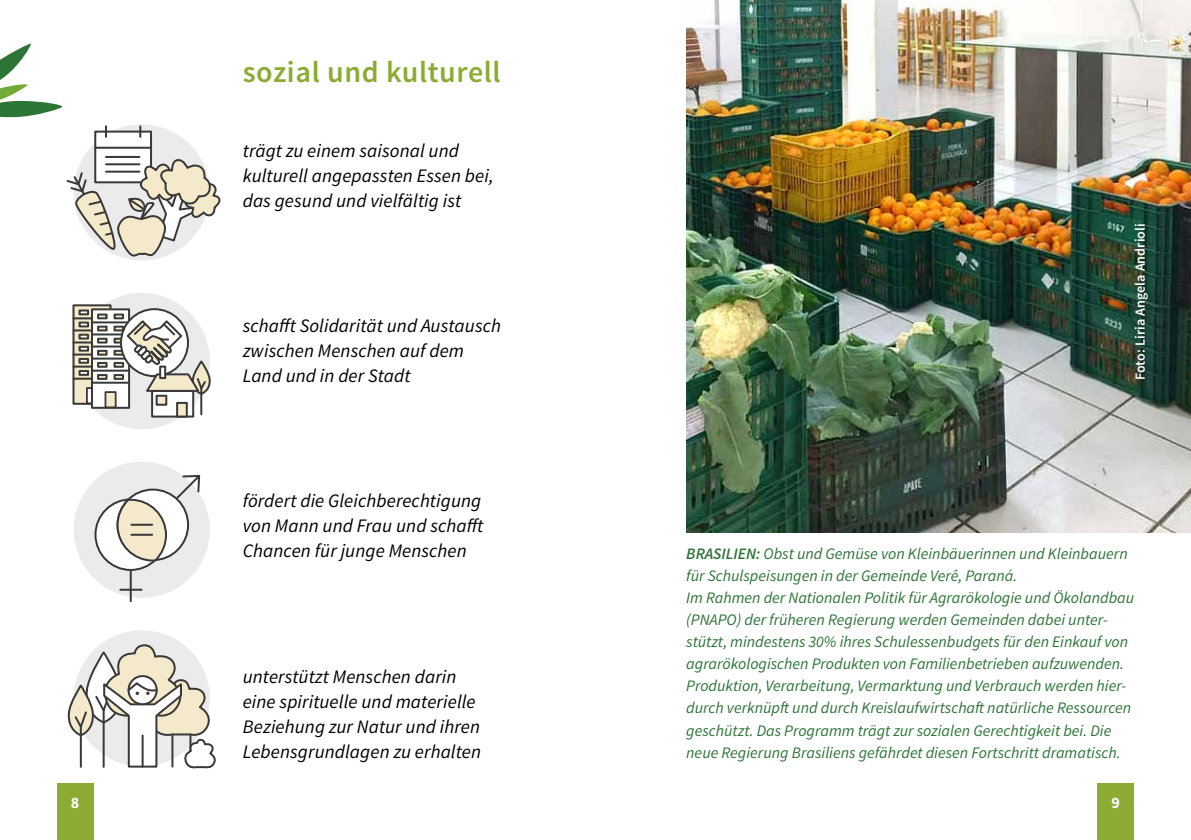
<style>
.page{position:relative;width:1191px;height:840px;background:#fff}
.page>*{position:absolute;margin:0;border:0;box-sizing:border-box;transform-origin:0 0}
.t1{font:600 30px "Source Sans Pro";letter-spacing:.02em;color:#8bab32}
.t2{font:italic 19px/25px "Source Sans Pro";letter-spacing:.005em;color:#000}
.t3{font:italic 16px/22px "Source Sans Pro";color:#2d7437}
.t4{font:700 16px "Source Sans Pro";color:#fff}
.t5{font:600 14px "Source Sans Pro";letter-spacing:.005em;color:#fff}
.s1{font-weight:600}
</style>
<div class="page">
<div style="left:1097px;top:782px;width:37px;height:57px;background:#8bab32"></div>
<div style="left:57px;top:783px;width:37px;height:56px;background:#8bab32"></div>
<div style="left:74px;top:124px;width:136px;height:136px;background:#ebebeb;border-radius:50%"></div>
<div style="left:95px;top:131px;width:56px;height:51px;background:#fff"></div>
<div style="left:94px;top:130px;width:58px;height:53px;border:2px solid #393939"></div>
<hr style="left:95px;top:147px;width:56px;height:2px;background:#393939">
<svg style="left:105px;top:126px;width:2px;height:11px"></svg>
<svg style="left:139px;top:126px;width:2px;height:11px"></svg>
<hr style="left:106px;top:156px;width:33px;height:2px;background:#393939">
<svg style="left:66px;top:157px;width:155px;height:100px"></svg>
<div style="left:74px;top:293px;width:136px;height:136px;background:#ebebeb;border-radius:50%"></div>
<svg style="left:75px;top:307px;width:34px;height:94px"></svg>
<div style="left:72px;top:304px;width:40px;height:100px;border:2px solid #393939"></div>
<hr style="left:73px;top:317px;width:38px;height:2px;background:#393939">
<hr style="left:73px;top:329px;width:38px;height:2px;background:#393939">
<hr style="left:73px;top:341px;width:38px;height:2px;background:#393939">
<hr style="left:73px;top:353px;width:38px;height:2px;background:#393939">
<hr style="left:73px;top:365px;width:38px;height:2px;background:#393939">
<hr style="left:73px;top:377px;width:38px;height:2px;background:#393939">
<div style="left:87px;top:388px;width:10px;height:15px;background:#fff"></div>
<div style="left:86px;top:387px;width:12px;height:17px;border:2px solid #393939"></div>
<div style="left:79px;top:370px;width:10px;height:5px;border:2px solid #393939"></div>
<div style="left:79px;top:358px;width:10px;height:5px;border:2px solid #393939"></div>
<div style="left:79px;top:345px;width:10px;height:6px;border:2px solid #393939"></div>
<div style="left:79px;top:333px;width:10px;height:6px;border:2px solid #393939"></div>
<div style="left:79px;top:321px;width:10px;height:6px;border:2px solid #393939"></div>
<div style="left:79px;top:309px;width:10px;height:6px;border:2px solid #393939"></div>
<svg style="left:92px;top:309px;width:37px;height:98px"></svg>
<div style="left:91px;top:308px;width:39px;height:100px;border:2px solid #393939"></div>
<hr style="left:92px;top:321px;width:37px;height:2px;background:#393939">
<hr style="left:92px;top:333px;width:37px;height:2px;background:#393939">
<hr style="left:92px;top:345px;width:37px;height:2px;background:#393939">
<hr style="left:92px;top:357px;width:37px;height:2px;background:#393939">
<hr style="left:92px;top:369px;width:37px;height:2px;background:#393939">
<hr style="left:92px;top:381px;width:37px;height:2px;background:#393939">
<div style="left:105px;top:392px;width:11px;height:15px;background:#f4e9ca"></div>
<div style="left:105px;top:391px;width:12px;height:17px;border:2px solid #393939"></div>
<div style="left:97px;top:374px;width:11px;height:5px;border:2px solid #393939"></div>
<svg style="left:96px;top:310px;width:11px;height:68px"></svg>
<div style="left:97px;top:313px;width:11px;height:6px;border:2px solid #393939"></div>
<svg style="left:120px;top:308px;width:69px;height:69px"></svg>
<hr style="left:200px;top:388px;width:2px;height:26px;background:#393939">
<div style="left:152px;top:390px;width:41px;height:26px;background:#fff"></div>
<div style="left:151px;top:389px;width:43px;height:28px;border:2px solid #393939"></div>
<div style="left:177px;top:402px;width:10px;height:14px;background:#f4e9ca"></div>
<div style="left:176px;top:401px;width:12px;height:16px;border:2px solid #393939"></div>
<div style="left:157px;top:395px;width:9px;height:9px;background:#f4e9ca"></div>
<div style="left:156px;top:394px;width:11px;height:11px;border:2px solid #393939"></div>
<svg style="left:114px;top:314px;width:97px;height:81px"></svg>
<div style="left:74px;top:461px;width:136px;height:136px;background:#ebebeb;border-radius:50%"></div>
<div style="left:95px;top:499px;width:71px;height:70px;background:#fff;border-radius:50%"></div>
<div style="left:94px;top:498px;width:73px;height:72px;border:2px solid #393939;border-radius:50%"></div>
<div style="left:118px;top:489px;width:70px;height:71px;background:#fff;border-radius:50%"></div>
<div style="left:117px;top:488px;width:72px;height:73px;border:2px solid #393939;border-radius:50%"></div>
<svg style="left:116px;top:497px;width:52px;height:65px"></svg>
<hr style="left:130px;top:569px;width:2px;height:32px;background:#393939">
<hr style="left:120px;top:588px;width:22px;height:2px;background:#393939">
<svg style="left:174px;top:473px;width:28px;height:27px"></svg>
<hr style="left:131px;top:523px;width:21px;height:2px;background:#393939">
<hr style="left:131px;top:533px;width:21px;height:2px;background:#393939">
<div style="left:74px;top:630px;width:136px;height:136px;background:#ebebeb;border-radius:50%"></div>
<svg style="left:67px;top:643px;width:149px;height:126px"></svg>
<img style="left:686px;top:0;width:505px;height:532px">
<svg style="left:0;top:43px;width:63px;height:75px"></svg>
<h1 class="t1" style="left:243px;top:53px;width:259px">sozial und kulturell</h1>
<p class="t2" style="left:243px;top:138px;width:252px">trägt zu einem saisonal und kulturell angepassten Essen bei, das gesund und vielfältig ist</p>
<p class="t2" style="left:243px;top:313px;width:260px">schafft Solidarität und Austausch zwischen Menschen auf dem<br>Land und in der Stadt</p>
<p class="t2" style="left:243px;top:488px;width:242px;text-align:justify">fördert die Gleichberechtigung von Mann und Frau und schafft Chancen für junge Menschen</p>
<p class="t2" style="left:243px;top:663px;width:240px">unterstützt Menschen darin eine spirituelle und materielle<br>Beziehung zur Natur und ihren<br>Lebensgrundlagen zu erhalten</p>
<p class="t5" style="left:1131px;top:380px;width:158px;rotate:-90deg">Foto: Liria Angela Andrioli</p>
<p class="t3" style="left:686px;top:542px;width:449px"><span class="s1">BRASILIEN:</span> Obst und Gemüse von Kleinbäuerinnen und Kleinbauern für Schulspeisungen in der Gemeinde Verê, Paraná.<br>Im Rahmen der Nationalen Politik für Agrarökologie und Ökolandbau (PNAPO) der früheren Regierung werden Gemeinden dabei unter&shy;stützt, mindestens 30% ihres Schulessenbudgets für den Einkauf von agrarökologischen Produkten von Familienbetrieben aufzuwenden.<br>Produktion, Verarbeitung, Vermarktung und Verbrauch werden hier&shy;durch verknüpft und durch Kreislaufwirtschaft natürliche Ressourcen geschützt. Das Programm trägt zur sozialen Gerechtigkeit bei. Die neue Regierung Brasiliens gefährdet diesen Fortschritt dramatisch.</p>
<p class="t4" style="left:71px;top:791px;width:10px">8</p>
<p class="t4" style="left:1111px;top:791px;width:10px">9</p>
</div>
